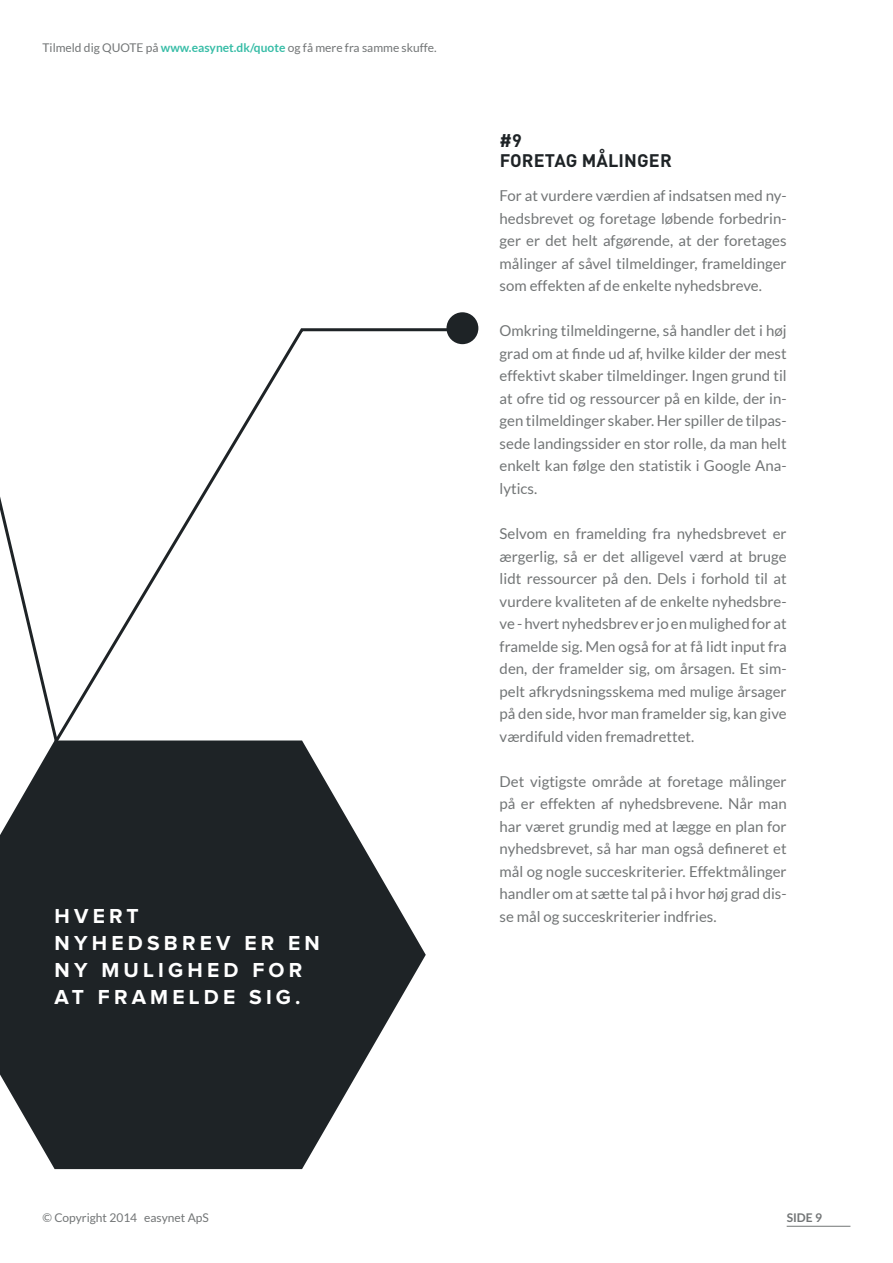
<style>
.page{position:relative;width:893px;height:1263px;background:#fff}
.page>*{position:absolute;margin:0;border:0;box-sizing:border-box;transform-origin:0 0}
.t1{font:700 21px/27px "Proxima Nova";letter-spacing:.2em;color:#fff}
.t2{font:700 18px/19.5px "DIN Pro";letter-spacing:.01em;color:#1e2326}
.t3{font:15px/22.5px "Lato";color:#727576;text-align:justify}
.t4{font:12px "Lato";color:#727576}
.t5{font:700 12px "Lato";color:#727576}
.s1{font-weight:700;color:#38bda7}
</style>
<div class="page">
<hr style="left:787px;top:1226px;width:63px;height:1px;background:#727576">
<svg style="left:0;top:497px;width:52px;height:232px"></svg>
<svg style="left:52px;top:328px;width:406px;height:412px"></svg>
<div style="left:446px;top:312px;width:32px;height:32px;background:#1e2326;border-radius:50%"></div>
<svg style="left:0;top:740px;width:426px;height:429px;fill:#1e2326"></svg>
<p class="t4" style="left:43px;top:41px;width:396px">Tilmeld dig QUOTE på <span class="s1">www.easynet.dk/quote</span> og få mere fra samme skuffe.</p>
<h1 class="t1" style="left:55px;top:903px;width:267px">HVERT<br>NYHEDSBREV ER EN<br>NY MULIGHED FOR<br>AT FRAMELDE SIG.</h1>
<p class="t2" style="left:500px;top:130px;width:172px">#9<br>FORETAG MÅLINGER</p>
<p class="t3" style="left:500px;top:185px;width:289px">For at vurdere værdien af indsatsen med ny&shy;hedsbrevet og foretage løbende forbedrin&shy;ger er det helt afgørende, at der foretages målinger af såvel tilmeldinger, frameldinger som effekten af de enkelte nyhedsbreve.</p>
<p class="t3" style="left:500px;top:320px;width:289px">Omkring tilmeldingerne, så handler det i høj grad om at finde ud af, hvilke kilder der mest effektivt skaber tilmeldinger. Ingen grund til at ofre tid og ressourcer på en kilde, der in&shy;gen tilmeldinger skaber. Her spiller de tilpas&shy;sede landingssider en stor rolle, da man helt enkelt kan følge den statistik i Google Ana&shy;lytics.</p>
<p class="t3" style="left:500px;top:522px;width:289px">Selvom en framelding fra nyhedsbrevet er ærgerlig, så er det alligevel værd at bruge lidt ressourcer på den. Dels i forhold til at vurdere kvaliteten af de enkelte nyhedsbre&shy;ve - hvert nyhedsbrev er jo en mulighed for at framelde sig. Men også for at få lidt input fra den, der framelder sig, om årsagen. Et sim&shy;pelt afkrydsningsskema med mulige årsager på den side, hvor man framelder sig, kan give værdifuld viden fremadrettet.</p>
<p class="t3" style="left:500px;top:770px;width:289px">Det vigtigste område at foretage målinger på er effekten af nyhedsbrevene. Når man har været grundig med at lægge en plan for nyhedsbrevet, så har man også defineret et mål og nogle succeskriterier. Effektmålinger handler om at sætte tal på i hvor høj grad dis&shy;se mål og succeskriterier indfries.</p>
<p class="t4" style="left:43px;top:1210px;width:168px">© Copyright 2014 easynet ApS</p>
<p class="t5" style="left:787px;top:1210px;width:37px">side 9</p>
</div>
